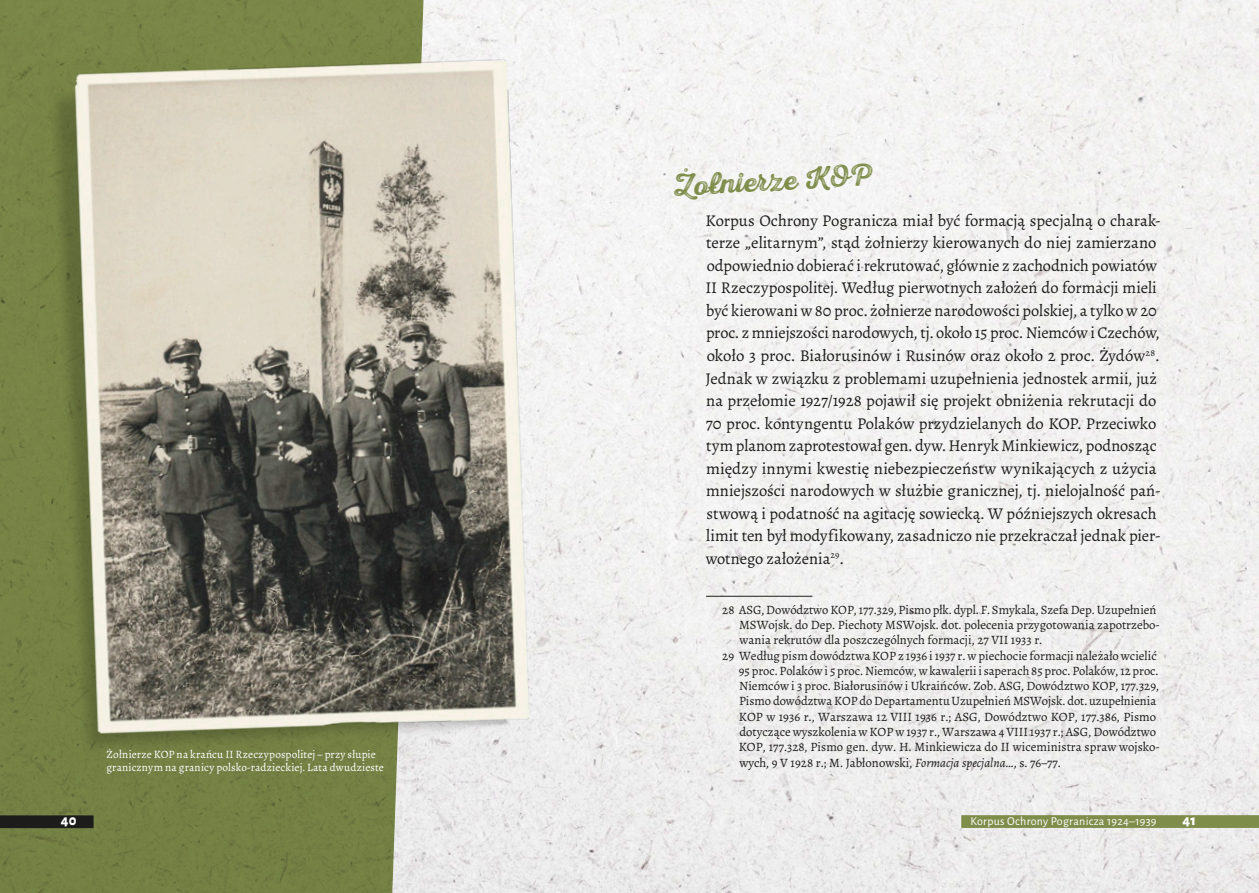
<style>
.page{position:relative;width:1259px;height:893px;background:#fff}
.page>*{position:absolute;margin:0;border:0;box-sizing:border-box;transform-origin:0 0}
.Nagłówek{font:31.5px "Nexa Rust Script S 03";color:#7f8d4b}
.Akapit_otwierający{font:16.5px/22.5px "Alegreya";letter-spacing:-.005em;color:#1c1c1b}
.t1{font:800 15px "Alegreya Sans";color:#fff}
.Przypis_dolny{font:12.75px/15.3px "Alegreya";color:#1c1c1b}
.t2{font:12px "Alegreya Sans";letter-spacing:.025em;color:#fff}
.Podpisy{font:11.25px/12.8px "Alegreya";letter-spacing:.01em;color:#fff}
.s1{font-style:italic}
</style>
<div class="page">
<img style="left:426px;top:0;width:833px;height:893px">
<svg style="left:0;top:0;width:426px;height:893px;background:#7a864b"></svg>
<img style="left:31px;top:37px;width:505px;height:742px">
<img style="left:71px;top:51px;width:461px;height:692px">
<div style="left:0;top:815px;width:94px;height:13px;background:#1c1c1b"></div>
<div style="left:961px;top:815px;width:298px;height:13px;background:#7f8d4b"></div>
<hr style="left:706px;top:596px;width:106px;height:1px;background:#1c1c1b">
<p class="Podpisy" style="left:106px;top:748px;width:279px">Żołnierze KOP na krańcu II Rzeczypospolitej – przy słupie granicznym na granicy polsko-radzieckiej. Lata dwudzieste</p>
<p class="Nagłówek" style="left:671px;top:166px;width:203px;rotate:-3deg">Żołnierze KOP</p>
<p class="Akapit_otwierający" style="left:705px;top:209px;width:457px">Korpus Ochrony Pogranicza miał być formacją specjalną o charak&shy;terze „elitarnym”, stąd żołnierzy kierowanych do niej zamierzano odpowiednio dobierać i rekrutować, głównie z zachodnich powiatów II Rzeczypospolitej. Według pierwotnych założeń do formacji mieli być kierowani w 80 proc. żołnierze narodowości polskiej, a tylko w 20 proc. z mniejszości narodowych, tj. około 15 proc. Niemców i Czechów, około 3 proc. Białorusinów i Rusinów oraz około 2 proc. Żydów<sup>28</sup>.<br>Jednak w związku z problemami uzupełnienia jednostek armii, już na przełomie 1927/1928 pojawił się projekt obniżenia rekrutacji do 70 proc. kontyngentu Polaków przydzielanych do KOP. Przeciwko tym planom zaprotestował gen. dyw. Henryk Minkiewicz, podnosząc między innymi kwestię niebezpieczeństw wynikających z użycia mniejszości narodowych w służbie granicznej, tj. nielojalność pań&shy;stwową i podatność na agitację sowiecką. W późniejszych okresach limit ten był modyfikowany, zasadniczo nie przekraczał jednak pier&shy;wotnego założenia<sup>29</sup>.</p>
<p class="Przypis_dolny" style="left:739px;top:602px;width:422px;text-indent:-17px">28 ASG, Dowództwo KOP, 177.329, Pismo płk. dypl. F. Smykala, Szefa Dep. Uzupełnień<br>MSWojsk. do Dep. Piechoty MSWojsk. dot. polecenia przygotowania zapotrzebo&shy;wania rekrutów dla poszczególnych formacji, 27 VII 1933 r.</p>
<p class="Przypis_dolny" style="left:739px;top:648px;width:422px;text-indent:-17px">29 Według pism dowództwa KOP z 1936 i 1937 r. w piechocie formacji należało wcielić 95 proc. Polaków i 5 proc. Niemców, w kawalerii i saperach 85 proc. Polaków, 12 proc.<br>Niemców i 3 proc. Białorusinów i Ukraińców. Zob. ASG, Dowództwo KOP, 177.329, Pismo dowództwa KOP do Departamentu Uzupełnień MSWojsk. dot. uzupełnienia KOP w 1936 r., Warszawa 12 VIII 1936 r.; ASG, Dowództwo KOP, 177.386, Pismo dotyczące wyszkolenia w KOP w 1937 r., Warszawa 4 VIII 1937 r.; ASG, Dowództwo KOP, 177.328, Pismo gen. dyw. H. Minkiewicza do II wiceministra spraw wojsko&shy;wych, 9 V 1928 r.; M. Jabłonowski, <span class="s1">Formacja specjalna…</span>, s. 76–77.</p>
<p class="t1" style="left:61px;top:809px;width:17px">40</p>
<p class="t2" style="left:970px;top:813px;width:188px">Korpus Ochrony Pogranicza 1924–1939</p>
<p class="t1" style="left:1182px;top:809px;width:15px">41</p>
</div>
